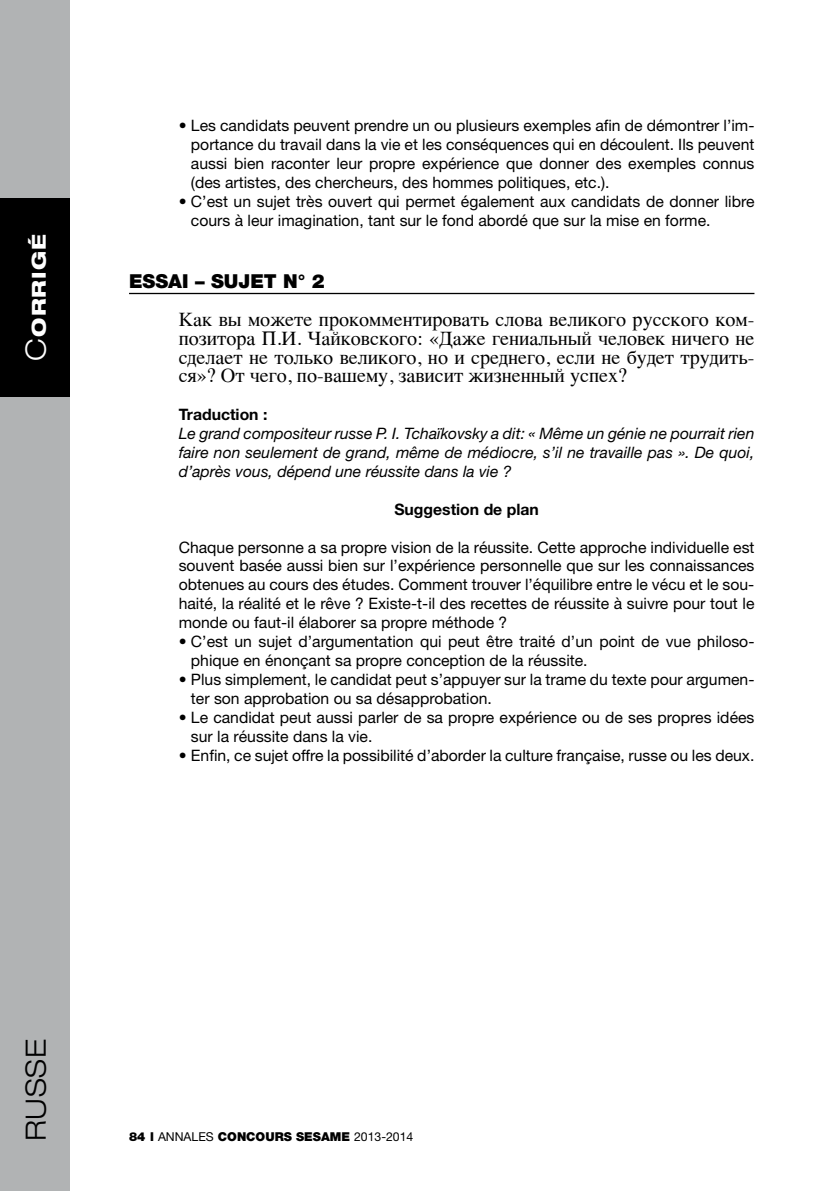
<style>
.page{position:relative;width:819px;height:1191px;background:#fff}
.page>*{position:absolute;margin:0;border:0;box-sizing:border-box;transform-origin:0 0}
.t1{font:300 expanded 28px "Helvetica Neue";color:#000}
.t2{font:20.12px/18.9px "Times";color:#000;text-align:justify}
.t3{font:900 19.25px "Helvetica Neue";color:#000}
.t4{font:800 expanded 19.25px "Helvetica Neue";letter-spacing:.05em;color:#fff}
.t5{font:15.75px/18.9px "Helvetica Neue";color:#000}
.t6{font:italic 15.75px/18.9px "Helvetica Neue";color:#000;text-align:justify}
.t7{font:700 15.75px "Helvetica Neue";color:#000}
.t8{font:900 12.25px "Helvetica Neue";color:#000}
.s1{font-weight:300;font-size:28px}
.s2{font-weight:400}
</style>
<div class="page">
<div style="left:0;top:0;width:69px;height:1191px;background:#b1b3b4"></div>
<div style="left:0;top:198px;width:69px;height:199px;background:#000"></div>
<hr style="left:129px;top:293px;width:625px;height:1px;background:#000">
<p class="t4" style="left:26px;top:361px;width:128px;rotate:-90deg"><span class="s1">c</span>orrigé</p>
<p class="t5" style="left:191px;top:116px;width:565px;text-align:justify;text-indent:-12px">• Les candidats peuvent prendre un ou plusieurs exemples afin de démontrer l’im&shy;portance du travail dans la vie et les conséquences qui en découlent. Ils peuvent aussi bien raconter leur propre expérience que donner des exemples connus (des artistes, des chercheurs, des hommes politiques, etc.).</p>
<p class="t5" style="left:191px;top:192px;width:565px;text-indent:-12px">• C’est un sujet très ouvert qui permet également aux candidats de donner libre cours à leur imagination, tant sur le fond abordé que sur la mise en forme.</p>
<p class="t3" style="left:129px;top:269px;width:26px">ESSAI</p>
<p class="t3" style="left:195px;top:269px;width:131px">– SUJET N° 2</p>
<p class="t2" style="left:179px;top:308px;width:577px">Как вы можете прокомментировать слова великого русского ком&shy;позитора П.И. Чайковского: «Даже гениальный человек ничего не сделает не только великого, но и среднего, если не будет трудить&shy;ся»? От чего, по-вашему, зависит жизненный успех?</p>
<p class="t7" style="left:179px;top:405px;width:90px">Traduction :</p>
<p class="t6" style="left:179px;top:424px;width:577px">Le grand compositeur russe P. I. Tchaïkovsky a dit: « Même un génie ne pourrait rien faire non seulement de grand, même de médiocre, s’il ne travaille pas ». De quoi, d’après vous, dépend une réussite dans la vie ?</p>
<p class="t7" style="left:394px;top:499px;width:146px">Suggestion de plan</p>
<p class="t5" style="left:179px;top:537px;width:577px;text-align:justify">Chaque personne a sa propre vision de la réussite. Cette approche individuelle est souvent basée aussi bien sur l’expérience personnelle que sur les connaissances obtenues au cours des études. Comment trouver l’équilibre entre le vécu et le sou&shy;haité, la réalité et le rêve ? Existe-t-il des recettes de réussite à suivre pour tout le monde ou faut-il élaborer sa propre méthode ?</p>
<p class="t5" style="left:191px;top:632px;width:565px;text-indent:-12px">• C’est un sujet d’argumentation qui peut être traité d’un point de vue philoso&shy;phique en énonçant sa propre conception de la réussite.</p>
<p class="t5" style="left:191px;top:669px;width:565px;text-indent:-12px">• Plus simplement, le candidat peut s’appuyer sur la trame du texte pour argumen&shy;ter son approbation ou sa désapprobation.</p>
<p class="t5" style="left:191px;top:707px;width:565px;text-indent:-12px">• Le candidat peut aussi parler de sa propre expérience ou de ses propres idées sur la réussite dans la vie.</p>
<p class="t5" style="left:179px;top:745px;width:577px">• Enfin, ce sujet offre la possibilité d’aborder la culture française, russe ou les deux.</p>
<h1 class="t1" style="left:19px;top:1141px;width:101px;rotate:-90deg">RUSSE</h1>
<p class="t8" style="left:129px;top:1129px;width:286px">84 L <span class="s2">ANNALES</span> CONCOURS SESAME <span class="s2">2013-2014</span></p>
</div>
